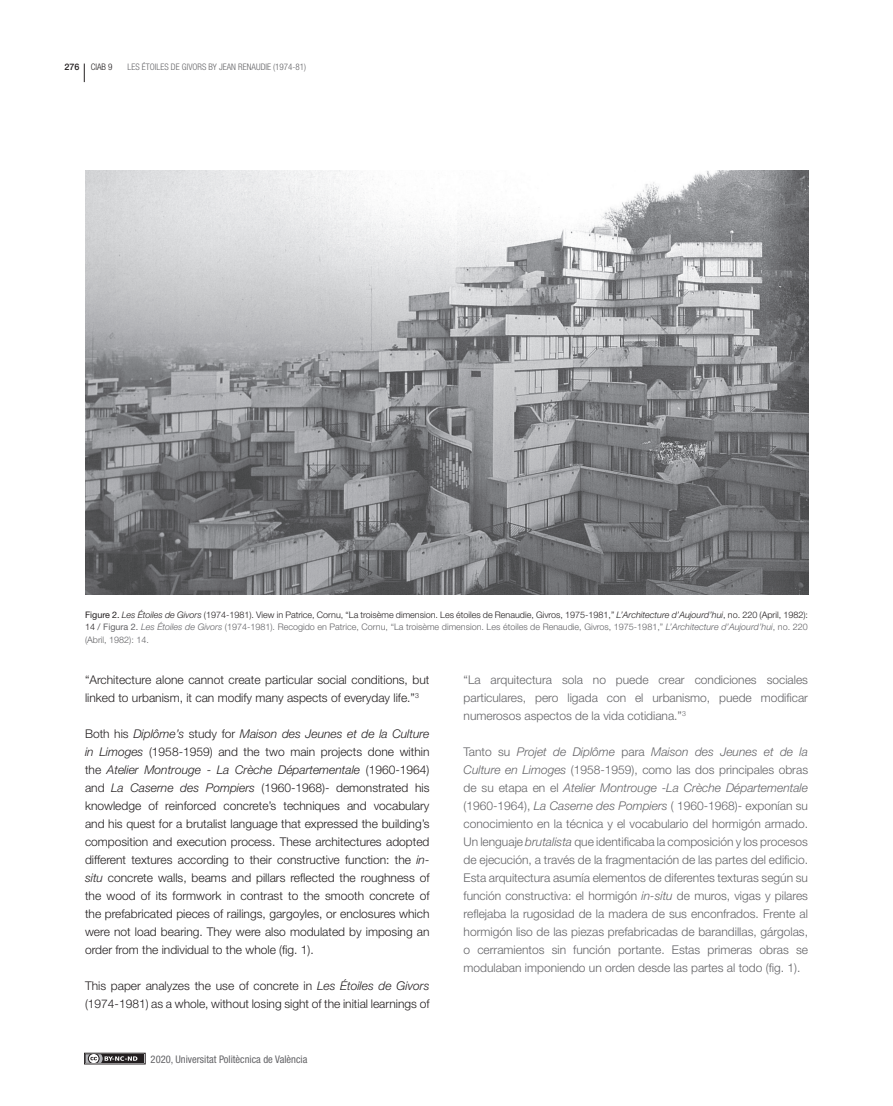
<style>
.page{position:relative;width:893px;height:1106px;background:#fff}
.page>*{position:absolute;margin:0;border:0;box-sizing:border-box;transform-origin:0 0}
.t1{font:300 12px/18px "Helvetica Neue LT Std";color:#231f20}
.t2{font:300 12px/18px "Helvetica Neue LT Std";color:#636366;text-align:justify}
.t3{font:condensed 10.5px "Helvetica Neue LT Std";color:#636366}
.t4{font:300 9px/12.8px "Helvetica Neue LT Std";color:#636366;text-align:justify}
.t5{font:300 condensed 9px "Helvetica Neue LT Std";color:#636366}
.t6{font:300 condensed 9px "Helvetica Neue LT Std";color:#231f20}
.s1{font-weight:500;font-stretch:normal}
.s2{font-weight:400;color:#231f20}
.s3{font-style:italic;color:#231f20}
.s4{color:#231f20}
.s5{font-weight:400}
.s6{font-style:italic}
</style>
<div class="page">
<div style="left:84px;top:1052px;width:62px;height:12px;border:1px solid #231f20"></div>
<div style="left:86px;top:1054px;width:58px;height:8px;background:#231f20"></div>
<svg style="left:86px;top:1054px;width:51px;height:8px"></svg>
<img style="left:85px;top:170px;width:724px;height:424px">
<svg style="left:84px;top:64px;width:1px;height:18px"></svg>
<p class="t6" style="left:65px;top:62px;width:50px"><span class="s1">276</span> CIAB 9</p>
<p class="t5" style="left:128px;top:62px;width:180px">LES ÉTOILES DE GIVORS BY JEAN RENAUDIE (1974-81)</p>
<p class="t4" style="left:85px;top:608px;width:724px"><span class="s2">Figure 2.</span> <span class="s3">Les Étoiles de Givors</span> <span class="s4">(1974-1981). View in Patrice, Cornu, “La troisème dimension. Les étoiles de Renaudie, Givros, 1975-1981,”</span> <span class="s3">L’Architecture d’Aujourd’hui</span><span class="s4">, no. 220 (April, 1982):<br>14 /</span> <span class="s5">Figura 2.</span> <span class="s6">Les Étoiles de Givors</span> (1974-1981). Recogido en Patrice, Cornu, “La troisème dimension. Les étoiles de Renaudie, Givros, 1975-1981,” <span class="s6">L’Architecture d’Aujourd’hui</span>, no. 220 (Abril, 1982): 14.</p>
<p class="t1" style="left:85px;top:670px;width:346px">“Architecture alone cannot create particular social conditions, but linked to urbanism, it can modify many aspects of everyday life.”<sup>3</sup></p>
<p class="t1" style="left:85px;top:724px;width:346px;text-align:justify">Both his <span class="s6">Diplôme’s</span> study for <span class="s6">Maison des Jeunes et de la Culture in Limoges</span> (1958-1959) and the two main projects done within the <span class="s6">Atelier Montrouge</span> - <span class="s6">La Crèche Départementale</span> (1960-1964) and <span class="s6">La Caserne des Pompiers</span> (1960-1968)- demonstrated his knowledge of reinforced concrete’s techniques and vocabulary and his quest for a brutalist language that expressed the building’s composition and execution process. These architectures adopted different textures according to their constructive function: the <span class="s6">in&shy;situ</span> concrete walls, beams and pillars reflected the roughness of the wood of its formwork in contrast to the smooth concrete of the prefabricated pieces of railings, gargoyles, or enclosures which were not load bearing. They were also modulated by imposing an order from the individual to the whole (fig. 1).</p>
<p class="t1" style="left:85px;top:976px;width:346px">This paper analyzes the use of concrete in <span class="s6">Les Étoiles de Givors </span>(1974-1981) as a whole, without losing sight of the initial learnings of</p>
<p class="t3" style="left:151px;top:1052px;width:158px">2020, Universitat Politècnica de València</p>
<p class="t2" style="left:464px;top:670px;width:346px">“La arquitectura sola no puede crear condiciones sociales particulares, pero ligada con el urbanismo, puede modificar numerosos aspectos de la vida cotidiana.”<sup>3</sup></p>
<p class="t2" style="left:464px;top:742px;width:346px">Tanto su <span class="s6">Projet de Diplôme</span> para <span class="s6">Maison des Jeunes et de la Culture en Limoges</span> (1958-1959), como las dos principales obras de su etapa en el <span class="s6">Atelier Montrouge</span> -<span class="s6">La Crèche Départementale </span>(1960-1964), <span class="s6">La Caserne des Pompiers</span> ( 1960-1968)- exponían su conocimiento en la técnica y el vocabulario del hormigón armado.<br>Un lenguaje <span class="s6">brutalista</span> que identificaba la composición y los procesos de ejecución, a través de la fragmentación de las partes del edificio.<br>Esta arquitectura asumía elementos de diferentes texturas según su función constructiva: el hormigón <span class="s6">in-situ</span> de muros, vigas y pilares reflejaba la rugosidad de la madera de sus enconfrados. Frente al hormigón liso de las piezas prefabricadas de barandillas, gárgolas, o cerramientos sin función portante. Estas primeras obras se modulaban imponiendo un orden desde las partes al todo (fig. 1).</p>
</div>
